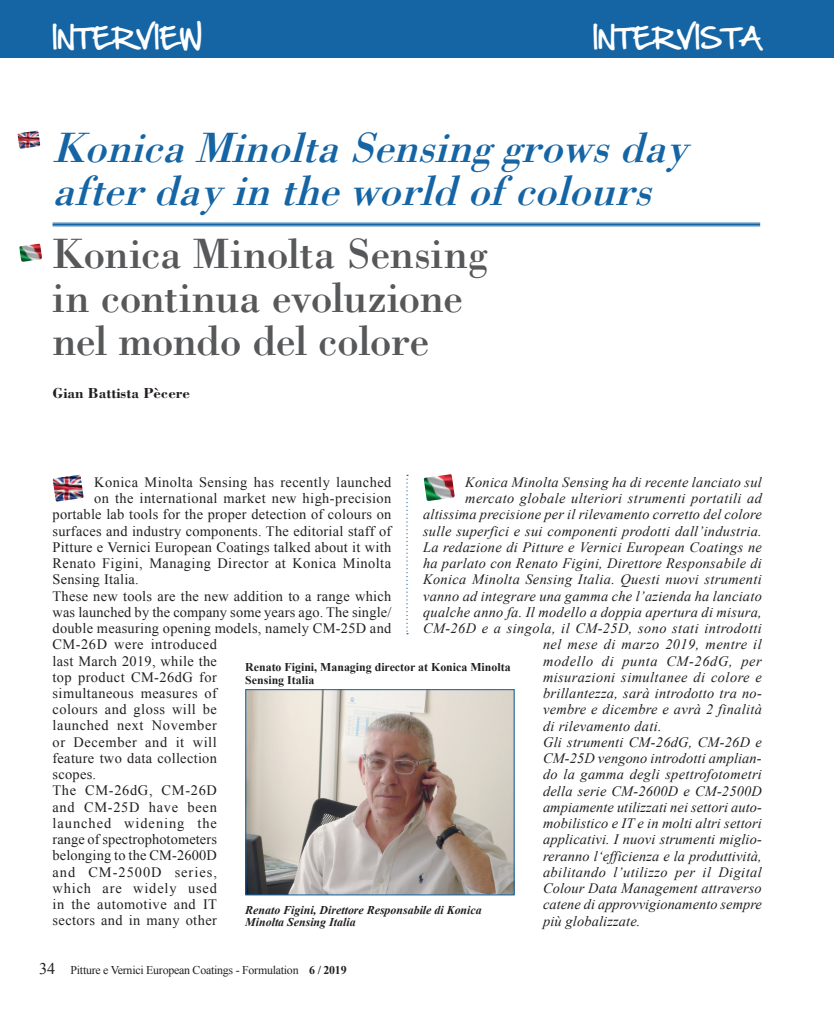
<style>
.page{position:relative;width:834px;height:1010px;background:#fff}
.page>*{position:absolute;margin:0;border:0;box-sizing:border-box;transform-origin:0 0}
.t1{font:43.75px/43.8px "Bodoni";letter-spacing:-.015em;color:#57585a}
.t2{font:italic 43.75px/43.8px "Bodoni";color:#1565a5}
.t3{font:25px "Hand Of Sean";color:#fff}
.t4{font:700 15px "Bodoni";color:#231f20}
.t5{font:italic 14.38px "Times New Roman";letter-spacing:.02em;color:#231f20}
.t6{font:14.38px "Times New Roman";letter-spacing:.02em;color:#231f20}
.t7{font:14.38px "Times New Roman";letter-spacing:.04em;color:#231f20}
.t8{font:italic 14.38px "Times New Roman";letter-spacing:.045em;color:#231f20}
.t9{font:14.38px "Times New Roman";letter-spacing:.065em;color:#231f20}
.t10{font:14.38px "Times New Roman";letter-spacing:.07em;color:#231f20}
.t11{font:14.38px "Times New Roman";letter-spacing:.06em;color:#231f20}
.t12{font:14.38px "Times New Roman";letter-spacing:.045em;color:#231f20}
.t13{font:14.38px "Times New Roman";letter-spacing:.05em;color:#231f20}
.t14{font:italic 700 11.88px/12.5px "Times New Roman";color:#231f20}
.t15{font:700 11.88px/12.5px "Times New Roman";color:#231f20}
.t16{font:11.88px "Times New Roman";letter-spacing:-.02em;color:#231f20}
.s1{font-size:16.25px}
.s2{font-weight:700}
</style>
<div class="page">
<div style="left:0;top:0;width:833px;height:58px;background:#1565a5"></div>
<svg style="left:406px;top:475px;width:2px;height:159px"></svg>
<img style="left:17px;top:131px;width:23px;height:18px">
<img style="left:19px;top:244px;width:23px;height:18px">
<hr style="left:52px;top:223px;width:707px;height:1px;background:#1565a5">
<hr style="left:52px;top:224px;width:707px;height:1px;background:#1565a5">
<hr style="left:52px;top:225px;width:707px;height:1px;background:#1565a5">
<img style="left:53px;top:475px;width:30px;height:26px">
<img style="left:423px;top:474px;width:31px;height:27px">
<img style="left:247px;top:691px;width:265px;height:202px">
<div style="left:245px;top:689px;width:269px;height:206px;border:1px solid #1565a5"></div>
<h2 class="t3" style="left:52px;top:16px;width:151px">INTERVIEW</h2>
<h2 class="t3" style="left:592px;top:16px;width:170px">INTERVISTA</h2>
<h1 class="t2" style="left:52px;top:124px;width:650px">KonicaMinoltaSensinggrowsday afterdayintheworldofcolours</h1>
<h1 class="t1" style="left:52px;top:231px;width:436px">Konica Minolta Sensing in continua evoluzione nel mondo del colore</h1>
<p class="t4" style="left:52px;top:384px;width:139px">Gian Battista Pècere</p>
<p class="t6" style="left:94px;top:472px;width:298px">Konica Minolta Sensing has recently launched</p>
<p class="t6" style="left:94px;top:488px;width:298px">on the international market new high-precision</p>
<p class="t6" style="left:52px;top:505px;width:340px">portable lab tools for the proper detection of colours on</p>
<p class="t6" style="left:52px;top:521px;width:340px">surfaces and industry components. The editorial staff of</p>
<p class="t6" style="left:52px;top:537px;width:340px">Pitture e Vernici European Coatings talked about it with</p>
<p class="t6" style="left:52px;top:553px;width:340px">Renato Figini, Managing Director at Konica Minolta</p>
<p class="t6" style="left:52px;top:570px;width:88px">Sensing Italia.</p>
<p class="t6" style="left:52px;top:586px;width:340px">These new tools are the new addition to a range which</p>
<p class="t6" style="left:52px;top:602px;width:340px">was launched by the company some years ago. The single/</p>
<p class="t6" style="left:52px;top:618px;width:340px">double measuring opening models, namely CM-25D and</p>
<p class="t6" style="left:52px;top:635px;width:166px">CM-26D were introduced</p>
<p class="t6" style="left:52px;top:651px;width:166px">last March 2019, while the</p>
<p class="t6" style="left:52px;top:667px;width:166px">top product CM-26dG for</p>
<p class="t6" style="left:52px;top:683px;width:166px">simultaneous measures of</p>
<p class="t6" style="left:52px;top:700px;width:166px">colours and gloss will be</p>
<p class="t7" style="left:52px;top:716px;width:166px">launched next November</p>
<p class="t7" style="left:52px;top:732px;width:166px">or December and it will</p>
<p class="t6" style="left:52px;top:748px;width:166px">feature two data collection</p>
<p class="t6" style="left:52px;top:765px;width:45px">scopes.</p>
<p class="t12" style="left:52px;top:781px;width:166px">The CM-26dG, CM-26D</p>
<p class="t13" style="left:52px;top:797px;width:166px">and CM-25D have been</p>
<p class="t9" style="left:52px;top:813px;width:166px">launched widening the</p>
<p class="t6" style="left:52px;top:830px;width:166px">range of spectrophotometers</p>
<p class="t6" style="left:52px;top:846px;width:166px">belonging to the CM-2600D</p>
<p class="t10" style="left:52px;top:862px;width:166px">and CM-2500D series,</p>
<p class="t11" style="left:52px;top:878px;width:166px">which are widely used</p>
<p class="t6" style="left:52px;top:895px;width:166px">in the automotive and IT</p>
<p class="t6" style="left:52px;top:911px;width:166px">sectors and in many other</p>
<p class="t5" style="left:465px;top:472px;width:298px">Konica Minolta Sensing ha di recente lanciato sul</p>
<p class="t5" style="left:465px;top:488px;width:298px">mercato globale ulteriori strumenti portatili ad</p>
<p class="t5" style="left:423px;top:505px;width:340px">altissima precisione per il rilevamento corretto del colore</p>
<p class="t5" style="left:423px;top:521px;width:340px">sulle superfici e sui componenti prodotti dall’industria.</p>
<p class="t5" style="left:423px;top:537px;width:340px">La redazione di Pitture e Vernici European Coatings ne</p>
<p class="t5" style="left:423px;top:553px;width:340px">ha parlato con Renato Figini, Direttore Responsabile di</p>
<p class="t5" style="left:423px;top:570px;width:340px">Konica Minolta Sensing Italia. Questi nuovi strumenti</p>
<p class="t5" style="left:423px;top:586px;width:340px">vanno ad integrare una gamma che l’azienda ha lanciato</p>
<p class="t5" style="left:423px;top:602px;width:340px">qualche anno fa. Il modello a doppia apertura di misura,</p>
<p class="t5" style="left:423px;top:618px;width:340px">CM-26D e a singola, il CM-25D, sono stati introdotti</p>
<p class="t5" style="left:542px;top:635px;width:220px">nel mese di marzo 2019, mentre il</p>
<p class="t8" style="left:542px;top:651px;width:220px">modello di punta CM-26dG, per</p>
<p class="t5" style="left:542px;top:667px;width:220px">misurazioni simultanee di colore e</p>
<p class="t5" style="left:542px;top:683px;width:220px">brillantezza, sarà introdotto tra no-</p>
<p class="t5" style="left:542px;top:700px;width:220px">vembre e dicembre e avrà 2 finalità</p>
<p class="t5" style="left:542px;top:716px;width:120px">di rilevamento dati.</p>
<p class="t5" style="left:542px;top:732px;width:220px">Gli strumenti CM-26dG, CM-26D e</p>
<p class="t5" style="left:542px;top:748px;width:220px">CM-25D vengono introdotti amplian-</p>
<p class="t5" style="left:542px;top:765px;width:220px">do la gamma degli spettrofotometri</p>
<p class="t5" style="left:542px;top:781px;width:220px">della serie CM-2600D e CM-2500D</p>
<p class="t5" style="left:542px;top:797px;width:220px">ampiamente utilizzati nei settori auto-</p>
<p class="t5" style="left:542px;top:813px;width:220px">mobilistico e IT e in molti altri settori</p>
<p class="t5" style="left:542px;top:829px;width:220px">applicativi. I nuovi strumenti miglio-</p>
<p class="t5" style="left:542px;top:846px;width:220px">reranno l‘efficienza e la produttività,</p>
<p class="t5" style="left:542px;top:862px;width:220px">abilitando l’utilizzo per il Digital</p>
<p class="t5" style="left:542px;top:878px;width:220px">Colour Data Management attraverso</p>
<p class="t5" style="left:542px;top:894px;width:220px">catene di approvvigionamento sempre</p>
<p class="t5" style="left:542px;top:911px;width:99px">più globalizzate.</p>
<p class="t15" style="left:245px;top:661px;width:267px">Renato Figini, Managing director at Konica Minolta<br>Sensing Italia</p>
<p class="t14" style="left:245px;top:903px;width:238px">Renato Figini, Direttore Responsabile di Konica<br>Minolta Sensing Italia</p>
<p class="t16" style="left:39px;top:962px;width:309px"><span class="s1">34</span> Pitture e Vernici European Coatings - Formulation <span class="s2">6 / 2019</span></p>
</div>
